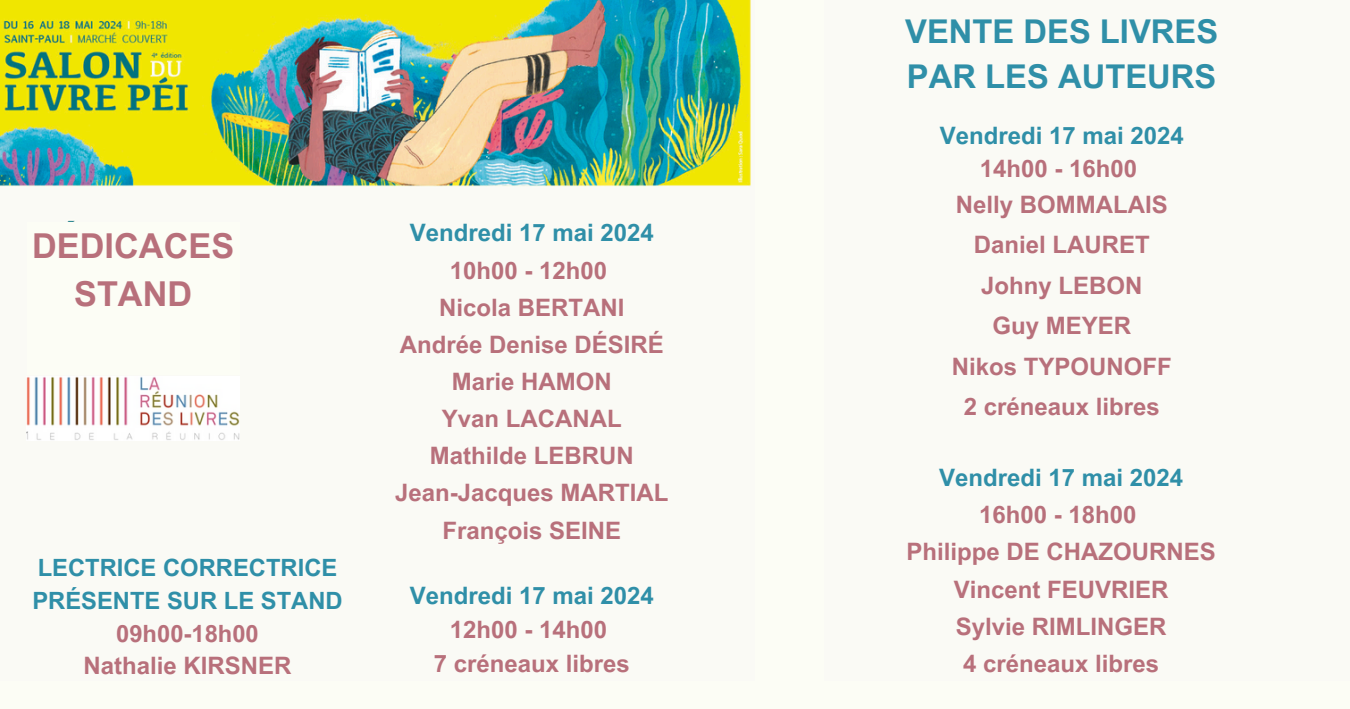
<style>
.page{position:relative;width:1350px;height:709px;background:#fff}
.page>*{position:absolute;margin:0;border:0;box-sizing:border-box;transform-origin:0 0}
.t1{font:700 34.35px/47.2px "Arial MT Pro";color:#b8707b;text-align:center}
.t2{font:700 32.7px/45px "Arial MT Pro";color:#2f8fa8}
.t3{font:700 24px/37.2px "Arial MT Pro";color:#b8707b;text-align:center}
.t4{font:700 24px "Arial MT Pro";color:#2f8fa8}
.t5{font:700 23.7px/32.7px "Arial MT Pro";color:#2f8fa8}
.t6{font:700 23.7px "Arial MT Pro";color:#b8707b}
</style>
<div class="page">
<img style="left:0;top:0;width:752px;height:434px">
<div style="left:0;top:681px;width:1350px;height:28px;background:#fcfdf5"></div>
<div style="left:755px;top:0;width:69px;height:700px;background:#fcfdf5"></div>
<div style="left:27px;top:222px;width:212px;height:153px;background:#fcfdf5"></div>
<img style="left:27px;top:376px;width:213px;height:64px">
<h1 class="t1" style="left:32px;top:227px;width:204px">DEDICACES<br>STAND</h1>
<p class="t5" style="left:32px;top:554px;width:312px">LECTRICE CORRECTRICE<br>PRÉSENTE SUR LE STAND</p>
<p class="t6" style="left:116px;top:624px;width:144px">09h00-18h00</p>
<p class="t3" style="left:84px;top:650px;width:209px">Nathalie KIRSNER</p>
<p class="t4" style="left:410px;top:224px;width:246px">Vendredi 17 mai 2024</p>
<p class="t3" style="left:395px;top:254px;width:275px">10h00 - 12h00<br>Nicola BERTANI<br>Andrée Denise DÉSIRÉ<br>Marie HAMON<br>Yvan LACANAL<br>Mathilde LEBRUN<br>Jean-Jacques MARTIAL<br>François SEINE</p>
<p class="t4" style="left:410px;top:587px;width:246px">Vendredi 17 mai 2024</p>
<p class="t3" style="left:434px;top:616px;width:198px;line-height:33.8px">12h00 - 14h00<br>7 créneaux libres</p>
<h2 class="t2" style="left:905px;top:13px;width:315px">VENTE DES LIVRES<br>PAR LES AUTEURS</h2>
<p class="t4" style="left:940px;top:127px;width:246px">Vendredi 17 mai 2024</p>
<p class="t3" style="left:956px;top:153px;width:213px;line-height:36px">14h00 - 16h00<br>Nelly BOMMALAIS</p>
<p class="t3" style="left:952px;top:228px;width:221px;line-height:40.5px">Daniel LAURET<br>Johny LEBON<br>Guy MEYER<br>Nikos TYPOUNOFF<br>2 créneaux libres</p>
<p class="t4" style="left:939px;top:469px;width:246px">Vendredi 17 mai 2024</p>
<p class="t3" style="left:906px;top:499px;width:311px">16h00 - 18h00<br>Philippe DE CHAZOURNES<br>Vincent FEUVRIER<br>Sylvie RIMLINGER<br>4 créneaux libres</p>
</div>
